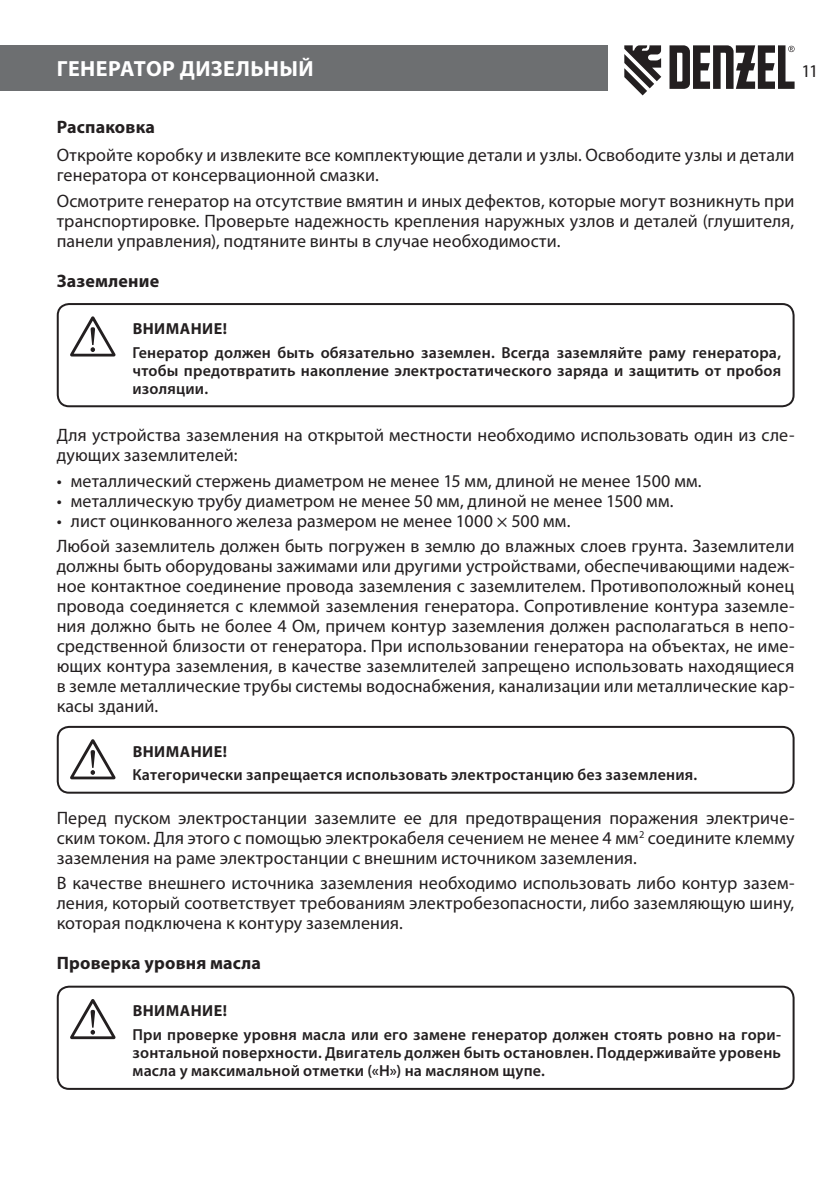
<style>
.page{position:relative;width:840px;height:1191px;background:#fff}
.page>*{position:absolute;margin:0;border:0;box-sizing:border-box;transform-origin:0 0}
.t1{font:700 22px "Myriad Pro";letter-spacing:.015em;color:#fff}
.t2{font:18px/20px "Myriad Pro";letter-spacing:.005em;color:#231f20;text-align:justify}
.t3{font:700 18px "Myriad Pro";letter-spacing:.01em;color:#231f20}
.t4{font:600 16px/18px "Myriad Pro";letter-spacing:.01em;color:#231f20;text-align:justify}
.t5{font:700 16px "Myriad Pro";letter-spacing:.025em;color:#231f20}
</style>
<div class="page">
<div style="left:0;top:45px;width:607px;height:46px;background:#6d6f71"></div>
<svg style="left:624px;top:45px;width:37px;height:50px"></svg>
<svg style="left:669px;top:45px;width:125px;height:44px"></svg>
<svg style="left:70px;top:316px;width:45px;height:40px"></svg>
<div style="left:57px;top:303px;width:737px;height:104px;border:2px solid #231f20;border-radius:11px"></div>
<svg style="left:70px;top:739px;width:45px;height:40px"></svg>
<div style="left:57px;top:726px;width:737px;height:67px;border:2px solid #231f20;border-radius:11px"></div>
<svg style="left:70px;top:999px;width:45px;height:40px"></svg>
<div style="left:57px;top:985px;width:737px;height:104px;border:2px solid #231f20;border-radius:11px"></div>
<p class="t1" style="left:57px;top:55px;width:258px">Генератор дизельный</p>
<p class="t2" style="left:801px;top:61px;width:18px">11</p>
<p class="t3" style="left:57px;top:115px;width:100px">Распаковка</p>
<p class="t2" style="left:57px;top:145px;width:738px">Откройте коробку и извлеките все комплектующие детали и узлы. Освободите узлы и детали генератора от консервационной смазки.</p>
<p class="t2" style="left:57px;top:190px;width:738px">Осмотрите генератор на отсутствие вмятин и иных дефектов, которые могут возникнуть при транспортировке. Проверьте надежность крепления наружных узлов и деталей (глушителя, панели управления), подтяните винты в случае необходимости.</p>
<p class="t3" style="left:57px;top:269px;width:104px">Заземление</p>
<p class="t5" style="left:133px;top:318px;width:96px">ВНИМАНИЕ!</p>
<p class="t4" style="left:132px;top:343px;width:649px">Генератор должен быть обязательно заземлен. Всегда заземляйте раму генератора, чтобы предотвратить накопление электростатического заряда и защитить от пробоя изоляции.</p>
<p class="t2" style="left:57px;top:424px;width:739px">Для устройства заземления на открытой местности необходимо использовать один из сле&shy;дующих заземлителей:</p>
<p class="t2" style="left:57px;top:470px;width:646px">• металлический стержень диаметром не менее 15 мм, длиной не менее 1500 мм.</p>
<p class="t2" style="left:57px;top:490px;width:618px">• металлическую трубу диаметром не менее 50 мм, длиной не менее 1500 мм.</p>
<p class="t2" style="left:57px;top:507px;width:738px;line-height:25.6px">• лист оцинкованного железа размером не менее 1000 × 500 мм.<br>Любой заземлитель должен быть погружен в землю до влажных слоев грунта. Заземлители</p>
<p class="t2" style="left:57px;top:556px;width:739px">должны быть оборудованы зажимами или другими устройствами, обеспечивающими надеж&shy;ное контактное соединение провода заземления с заземлителем. Противоположный конец провода соединяется с клеммой заземления генератора. Сопротивление контура заземле&shy;ния должно быть не более 4 Ом, причем контур заземления должен располагаться в непо&shy;средственной близости от генератора. При использовании генератора на объектах, не име&shy;ющих контура заземления, в качестве заземлителей запрещено использовать находящиеся в земле металлические трубы системы водоснабжения, канализации или металлические кар&shy;касы зданий.</p>
<p class="t5" style="left:133px;top:741px;width:96px">ВНИМАНИЕ!</p>
<p class="t4" style="left:132px;top:765px;width:566px">Категорически запрещается использовать электростанцию без заземления.</p>
<p class="t2" style="left:57px;top:807px;width:739px">Перед пуском электростанции заземлите ее для предотвращения поражения электриче&shy;ским током. Для этого с помощью электрокабеля сечением не менее 4 мм<sup>2</sup> соедините клемму заземления на раме электростанции с внешним источником заземления.</p>
<p class="t2" style="left:57px;top:873px;width:739px">В качестве внешнего источника заземления необходимо использовать либо контур зазем&shy;ления, который соответствует требованиям электробезопасности, либо заземляющую шину, которая подключена к контуру заземления.</p>
<p class="t3" style="left:57px;top:951px;width:206px">Проверка уровня масла</p>
<p class="t5" style="left:133px;top:1000px;width:96px">ВНИМАНИЕ!</p>
<p class="t4" style="left:132px;top:1025px;width:649px">При проверке уровня масла или его замене генератор должен стоять ровно на гори&shy;зонтальной поверхности. Двигатель должен быть остановлен. Поддерживайте уровень масла у максимальной отметки («Н») на масляном щупе.</p>
</div>
